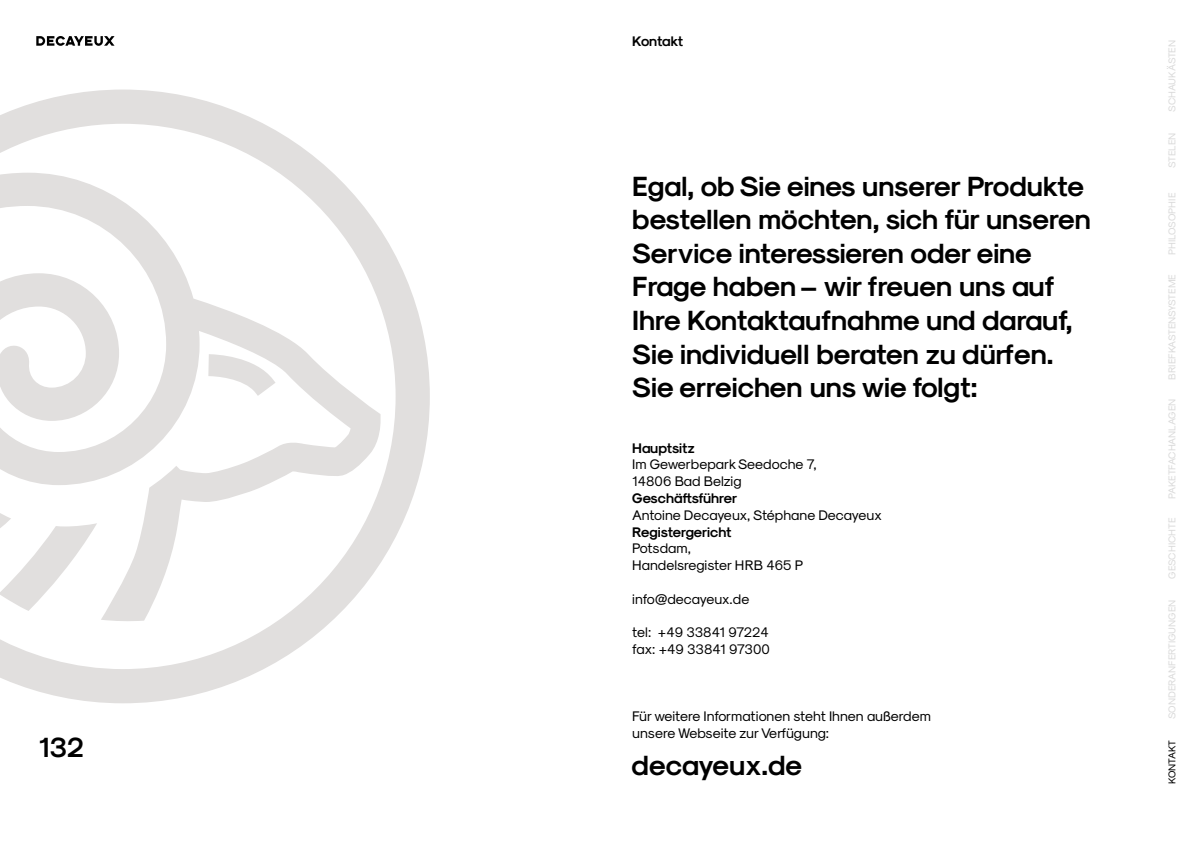
<style>
.page{position:relative;width:1191px;height:842px;background:#fff}
.page>*{position:absolute;margin:0;border:0;box-sizing:border-box;transform-origin:0 0}
.t1{font:28px/33.6px "Sk Modernist Bold";color:#000}
.t2{font:14px/16.8px "Sk Modernist Regular";color:#000}
.t3{font:14px "Sk Modernist Bold";letter-spacing:-.01em;color:#000}
.t4{font:10px "Sk Modernist Regular";color:#dadada}
.t5{font:10px "Sk Modernist Regular";letter-spacing:-.01em;color:#000}
</style>
<div class="page">
<svg style="left:36px;top:36px;width:79px;height:10px"></svg>
<svg style="left:0;top:90px;width:430px;height:613px"></svg>
<p class="t3" style="left:632px;top:33px;width:52px">Kontakt</p>
<p class="t4" style="left:1166px;top:112px;width:73px;rotate:-90deg">SCHAUKÄSTEN</p>
<p class="t4" style="left:1166px;top:168px;width:37px;rotate:-90deg">STELEN</p>
<h1 class="t1" style="left:632px;top:168px;width:460px">Egal, ob Sie eines unserer Produkte bestellen möchten, sich für unseren Service interessieren oder eine Frage haben – wir freuen uns auf Ihre Kontaktaufnahme und darauf, Sie individuell beraten zu dürfen.<br>Sie erreichen uns wie folgt:</h1>
<p class="t4" style="left:1166px;top:255px;width:64px;rotate:-90deg">PHILOSOPHIE</p>
<p class="t4" style="left:1166px;top:380px;width:107px;rotate:-90deg">BRIEFKASTENSYSTEME</p>
<p class="t4" style="left:1166px;top:499px;width:101px;rotate:-90deg">PAKETFACHANLAGEN</p>
<p class="t3" style="left:632px;top:439px;width:64px">Hauptsitz</p>
<p class="t2" style="left:632px;top:456px;width:186px">Im Gewerbepark Seedoche 7,<br>14806 Bad Belzig</p>
<p class="t3" style="left:632px;top:490px;width:106px">Geschäftsführer</p>
<p class="t2" style="left:632px;top:506px;width:251px">Antoine Decayeux, Stéphane Decayeux</p>
<p class="t3" style="left:632px;top:523px;width:101px">Registergericht</p>
<p class="t2" style="left:632px;top:540px;width:172px">Potsdam,<br>Handelsregister HRB 465 P</p>
<p class="t2" style="left:632px;top:590px;width:119px">info@decayeux.de</p>
<p class="t2" style="left:632px;top:624px;width:139px">tel: +49 33841 97224 fax: +49 33841 97300</p>
<p class="t4" style="left:1166px;top:579px;width:62px;rotate:-90deg">GESCHICHTE</p>
<p class="t4" style="left:1166px;top:719px;width:121px;rotate:-90deg">SONDERANFERTIGUNGEN</p>
<p class="t2" style="left:632px;top:707px;width:300px">Für weitere Informationen steht Ihnen außerdem unsere Webseite zur Verfügung:</p>
<h1 class="t1" style="left:39px;top:730px;width:47px">132</h1>
<p class="t5" style="left:1166px;top:784px;width:45px;rotate:-90deg">KONTAKT</p>
<h1 class="t1" style="left:631px;top:748px;width:172px">decayeux.de</h1>
</div>
